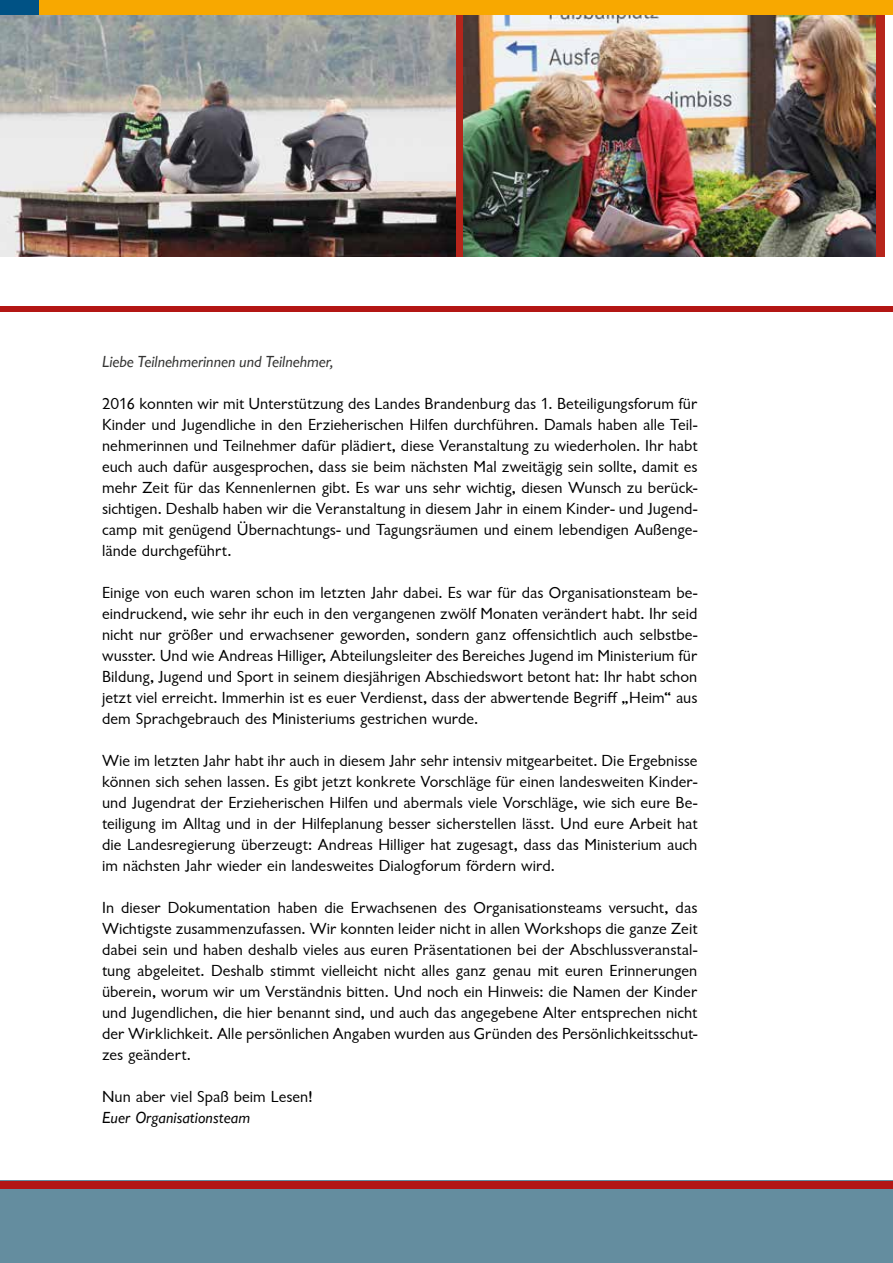
<style>
.page{position:relative;width:893px;height:1263px;background:#fff}
.page>*{position:absolute;margin:0;border:0;box-sizing:border-box;transform-origin:0 0}
.t1{font:16.5px/21px "Chantilly";letter-spacing:.005em;color:#000;text-align:justify}
.t2{font:italic 16.5px "Chantilly";letter-spacing:-.005em;color:#333332}
.t3{font:italic 16.5px "Chantilly";letter-spacing:.005em;color:#000}
</style>
<div class="page">
<div style="left:0;top:1181px;width:893px;height:82px;background:#648d9f"></div>
<div style="left:0;top:1181px;width:893px;height:7px;background:#b31614"></div>
<div style="left:0;top:306px;width:893px;height:5px;background:#b31614"></div>
<img style="left:0;top:15px;width:455px;height:242px">
<img style="left:463px;top:15px;width:413px;height:242px">
<div style="left:38px;top:0;width:855px;height:15px;background:#f8a800"></div>
<div style="left:0;top:0;width:38px;height:15px;background:#005285"></div>
<p class="t2" style="left:102px;top:353px;width:233px">Liebe Teilnehmerinnen und Teilnehmer,</p>
<p class="t1" style="left:102px;top:393px;width:597px">2016 konnten wir mit Unterstützung des Landes Brandenburg das 1. Beteiligungsforum für Kinder und Jugendliche in den Erzieherischen Hilfen durchführen. Damals haben alle Teil&shy;nehmerinnen und Teilnehmer dafür plädiert, diese Veranstaltung zu wiederholen. Ihr habt euch auch dafür ausgesprochen, dass sie beim nächsten Mal zweitägig sein sollte, damit es mehr Zeit für das Kennenlernen gibt. Es war uns sehr wichtig, diesen Wunsch zu berück&shy;sichtigen. Deshalb haben wir die Veranstaltung in diesem Jahr in einem Kinder- und Jugend&shy;camp mit genügend Übernachtungs- und Tagungsräumen und einem lebendigen Außenge&shy;lände durchgeführt.</p>
<p class="t1" style="left:102px;top:582px;width:597px">Einige von euch waren schon im letzten Jahr dabei. Es war für das Organisationsteam be&shy;eindruckend, wie sehr ihr euch in den vergangenen zwölf Monaten verändert habt. Ihr seid nicht nur größer und erwachsener geworden, sondern ganz offensichtlich auch selbstbe&shy;wusster. Und wie Andreas Hilliger, Abteilungsleiter des Bereiches Jugend im Ministerium für Bildung, Jugend und Sport in seinem diesjährigen Abschiedswort betont hat: Ihr habt schon jetzt viel erreicht. Immerhin ist es euer Verdienst, dass der abwertende Begriff „Heim“ aus dem Sprachgebrauch des Ministeriums gestrichen wurde.</p>
<p class="t1" style="left:102px;top:750px;width:597px">Wie im letzten Jahr habt ihr auch in diesem Jahr sehr intensiv mitgearbeitet. Die Ergebnisse können sich sehen lassen. Es gibt jetzt konkrete Vorschläge für einen landesweiten Kinder&shy;und Jugendrat der Erzieherischen Hilfen und abermals viele Vorschläge, wie sich eure Be&shy;teiligung im Alltag und in der Hilfeplanung besser sicherstellen lässt. Und eure Arbeit hat die Landesregierung überzeugt: Andreas Hilliger hat zugesagt, dass das Ministerium auch im nächsten Jahr wieder ein landesweites Dialogforum fördern wird.</p>
<p class="t1" style="left:102px;top:897px;width:597px">In dieser Dokumentation haben die Erwachsenen des Organisationsteams versucht, das Wichtigste zusammenzufassen. Wir konnten leider nicht in allen Workshops die ganze Zeit dabei sein und haben deshalb vieles aus euren Präsentationen bei der Abschlussveranstal&shy;tung abgeleitet. Deshalb stimmt vielleicht nicht alles ganz genau mit euren Erinnerungen überein, worum wir um Verständnis bitten. Und noch ein Hinweis: die Namen der Kinder und Jugendlichen, die hier benannt sind, und auch das angegebene Alter entsprechen nicht der Wirklichkeit. Alle persönlichen Angaben wurden aus Gründen des Persönlichkeitsschut&shy;zes geändert.</p>
<p class="t1" style="left:102px;top:1086px;width:212px">Nun aber viel Spaß beim Lesen!</p>
<p class="t3" style="left:102px;top:1109px;width:150px">Euer Organisationsteam</p>
</div>
